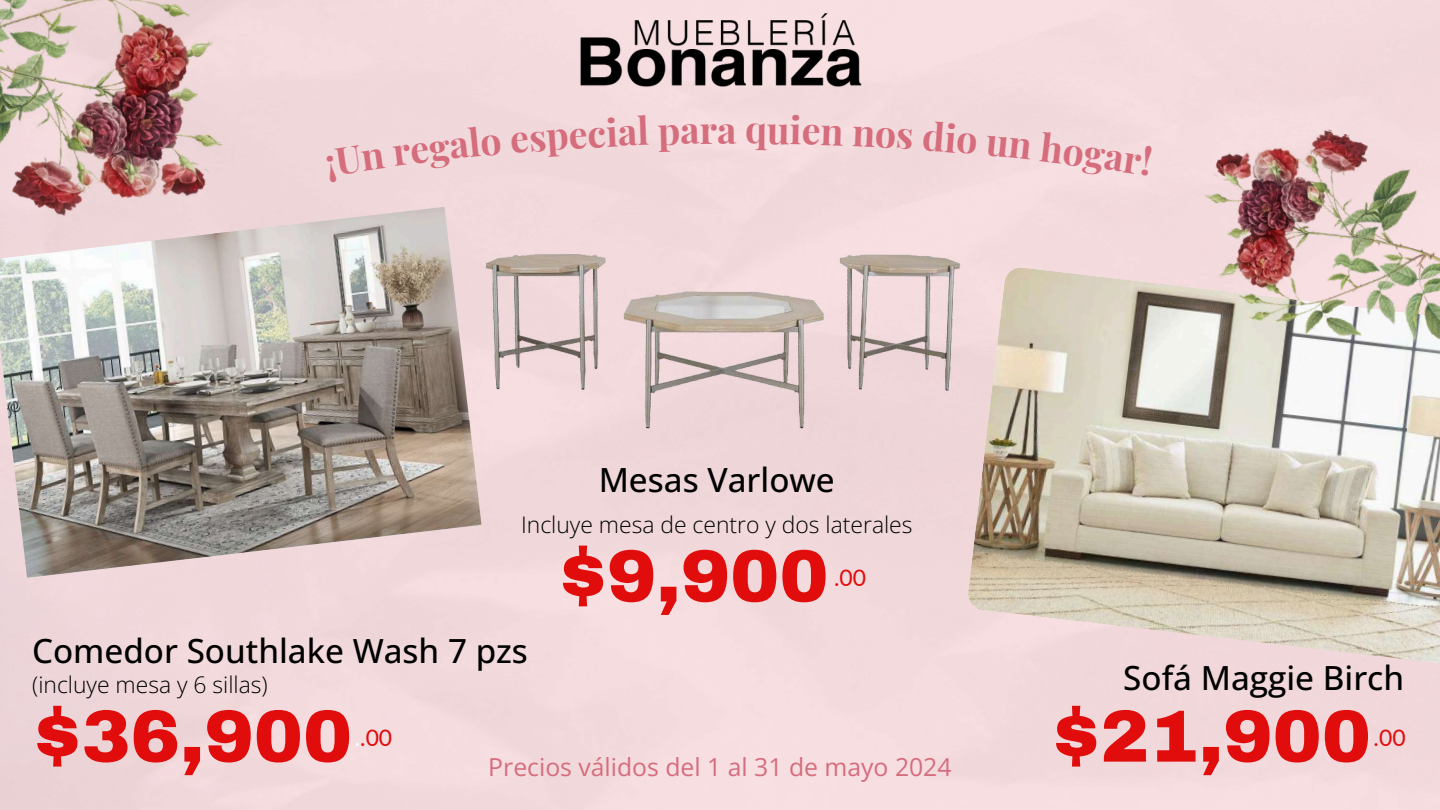
<style>
.page{position:relative;width:1440px;height:810px;background:#fff}
.page>*{position:absolute;margin:0;border:0;box-sizing:border-box;transform-origin:0 0}
.t1{font:900 73.8px "Archivo";color:#e10d0d}
.t2{font:700 37.5px "Playfair Display";color:#d56d7d}
.t3{font:500 33.3px "Open Sans";color:#000}
.t4{font:24.8px "Open Sans";color:#d56d7d}
.t5{font:300 22.9px "Open Sans";color:#000}
.t6{font:22.9px "Lato";color:#e10d0d}
.s1{color:#fff}
</style>
<div class="page">
<img style="left:0;top:0;width:271px;height:207px">
<img style="left:968px;top:267px;width:472px;height:397px">
<img style="left:1174px;top:100px;width:266px;height:289px">
<img style="left:578px;top:4px;width:284px;height:91px">
<img style="left:482px;top:234px;width:499px;height:217px">
<img style="left:0;top:207px;width:482px;height:371px">
<div style="left:326px;top:144px;width:60px;height:39px;background:#efd7da"></div>
<div style="left:393px;top:115px;width:324px;height:54px;background:#f1d9db"></div>
<div style="left:767px;top:114px;width:76px;height:31px;background:#f4dcdf"></div>
<div style="left:853px;top:120px;width:124px;height:35px;background:#f1d9db"></div>
<svg style="left:986px;top:135px;width:46px;height:25px"></svg>
<div style="left:1040px;top:131px;width:112px;height:45px;background:#f4dcde"></div>
<h2 class="t2" style="left:717px;top:103px;width:52px">aq</h2>
<h3 class="t3" style="left:599px;top:457px;width:238px">Mesas Varlowe</h3>
<p class="t5" style="left:521px;top:509px;width:393px">Incluye mesa de centro y dos laterales</p>
<h1 class="t1" style="left:558px;top:537px;width:272px">$9,900</h1>
<p class="t6" style="left:834px;top:564px;width:33px">.00</p>
<h3 class="t3" style="left:32px;top:627px;width:497px">Comedor Southlake Wash 7 pzs</h3>
<h1 class="t1" style="left:32px;top:697px;width:322px">$36,900</h1>
<p class="t5" style="left:32px;top:668px;width:237px">(incluye mesa y 6 sillas)</p>
<p class="t6" style="left:355px;top:724px;width:39px"><span class="s1">.</span>.00</p>
<p class="t4" style="left:488px;top:750px;width:465px">Precios válidos del 1 al 31 de mayo 2024</p>
<h3 class="t3" style="left:1123px;top:654px;width:282px">Sofá Maggie Birch</h3>
<h1 class="t1" style="left:1051px;top:697px;width:322px">$21,900</h1>
<p class="t6" style="left:1374px;top:724px;width:33px">.00</p>
</div>
